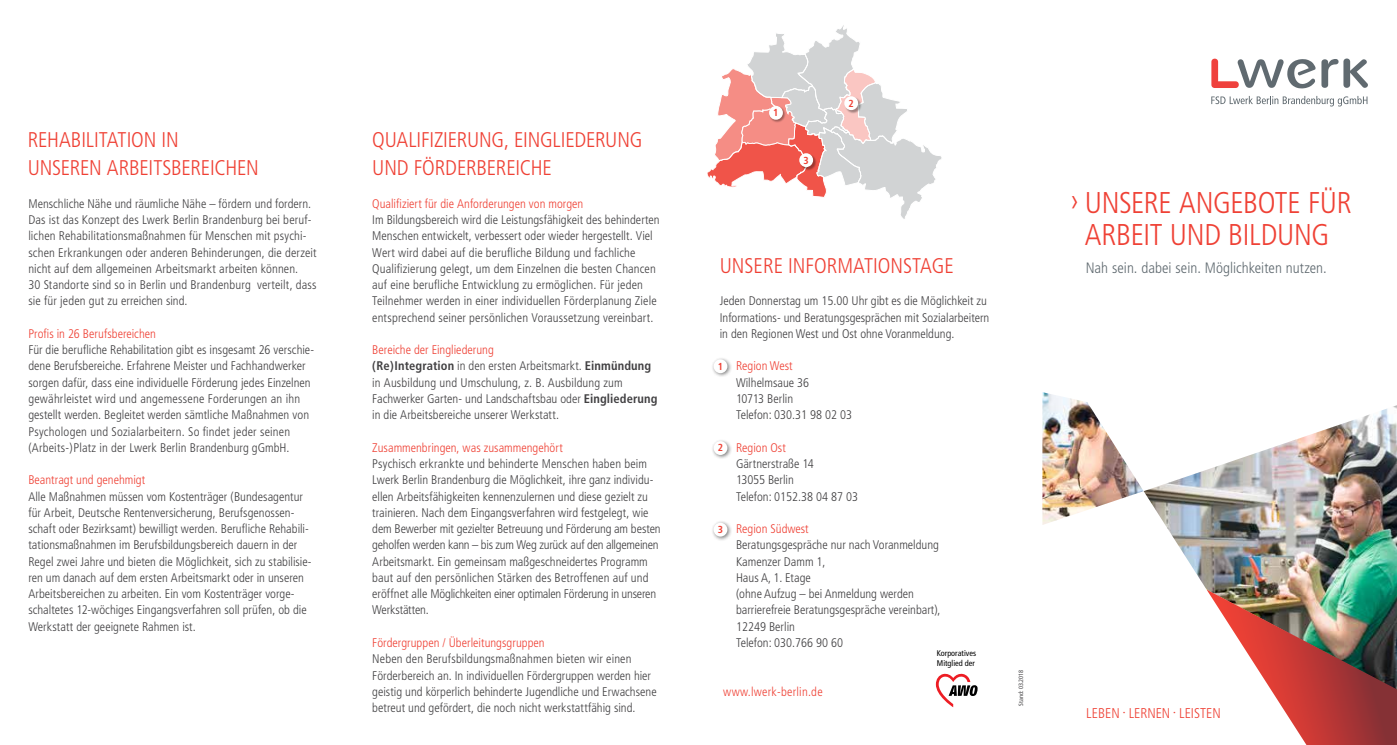
<style>
.page{position:relative;width:1397px;height:745px;background:#fff}
.page>*{position:absolute;margin:0;border:0;box-sizing:border-box;transform-origin:0 0}
.t1{font:300 condensed 30px/32.5px "Frutiger";letter-spacing:-.01em;color:#ef4135;text-align:center}
.t2{font:300 condensed 21.25px/28.4px "Frutiger";letter-spacing:-.01em;color:#ef4135}
.t3{font:300 condensed 15px "Frutiger";color:#606a70}
.t4{font:300 condensed 14.12px "Frutiger";letter-spacing:-.005em;color:#ef4135}
.t5{font:300 condensed 12.5px/16.2px "Frutiger";color:#414042}
.t6{font:300 condensed 12.5px "Frutiger";color:#ef4135}
.t7{font:300 condensed 12.5px "Frutiger";letter-spacing:.02em;color:#ef4135}
.t8{font:700 condensed 10.12px "Frutiger";color:#ef4135}
.t9{font:condensed 8.25px/9.9px "Frutiger";color:#000}
.t10{font:condensed 6.25px "Frutiger";color:#414042}
.s1{color:#ef4135}
.s2{font-weight:700}
</style>
<div class="page">
<svg style="left:707px;top:25px;width:235px;height:194px"></svg>
<svg style="left:1321px;top:58px;width:46px;height:30px"></svg>
<svg style="left:1211px;top:59px;width:104px;height:29px"></svg>
<svg style="left:1211px;top:96px;width:156px;height:10px"></svg>
<svg style="left:935px;top:673px;width:42px;height:33px"></svg>
<div style="left:769px;top:106px;width:17px;height:17px;background:#000;opacity:.35"></div>
<div style="left:769px;top:106px;width:13px;height:14px;background:#fff;border-radius:50%"></div>
<div style="left:799px;top:153px;width:17px;height:17px;background:#000;opacity:.35"></div>
<div style="left:799px;top:153px;width:14px;height:14px;background:#fff;border-radius:50%"></div>
<div style="left:844px;top:96px;width:17px;height:17px;background:#000;opacity:.35"></div>
<div style="left:844px;top:96px;width:14px;height:14px;background:#fff;border-radius:50%"></div>
<div style="left:710px;top:356px;width:22px;height:22px;background:#000;opacity:.5"></div>
<div style="left:713px;top:359px;width:14px;height:14px;background:#fff;border-radius:50%"></div>
<div style="left:710px;top:438px;width:22px;height:21px;background:#000;opacity:.5"></div>
<div style="left:713px;top:441px;width:14px;height:13px;background:#fff;border-radius:50%"></div>
<div style="left:710px;top:519px;width:22px;height:22px;background:#000;opacity:.5"></div>
<div style="left:713px;top:522px;width:14px;height:14px;background:#fff;border-radius:50%"></div>
<img style="left:1042px;top:392px;width:101px;height:132px">
<img style="left:1143px;top:405px;width:253px;height:184px">
<img style="left:1206px;top:589px;width:190px;height:155px">
<h2 class="t2" style="left:28px;top:125px;width:232px">REHABILITATION IN<br>UNSEREN ARBEITSBEREICHEN</h2>
<h2 class="t2" style="left:372px;top:125px;width:271px">QUALIFIZIERUNG, EINGLIEDERUNG<br>UND FÖRDERBEREICHE</h2>
<p class="t5" style="left:28px;top:195px;width:290px">Menschliche Nähe und räumliche Nähe – fördern und fordern.<br>Das ist das Konzept des Lwerk Berlin Brandenburg bei beruf&shy;lichen Rehabilitationsmaßnahmen für Menschen mit psychi&shy;schen Erkrankungen oder anderen Behinderungen, die derzeit nicht auf dem allgemeinen Arbeitsmarkt arbeiten können.<br>30 Standorte sind so in Berlin und Brandenburg verteilt, dass sie für jeden gut zu erreichen sind.</p>
<p class="t6" style="left:28px;top:326px;width:129px">Profis in 26 Berufsbereichen</p>
<p class="t5" style="left:28px;top:341px;width:287px">Für die berufliche Rehabilitation gibt es insgesamt 26 verschie&shy;dene Berufsbereiche. Erfahrene Meister und Fachhandwerker sorgen dafür, dass eine individuelle Förderung jedes Einzelnen gewährleistet wird und angemessene Forderungen an ihn gestellt werden. Begleitet werden sämtliche Maßnahmen von Psychologen und Sozialarbeitern. So findet jeder seinen (Arbeits-)Platz in der Lwerk Berlin Brandenburg gGmbH.</p>
<p class="t6" style="left:28px;top:472px;width:118px">Beantragt und genehmigt</p>
<p class="t5" style="left:28px;top:488px;width:285px">Alle Maßnahmen müssen vom Kostenträger (Bundesagentur für Arbeit, Deutsche Rentenversicherung, Berufsgenossen&shy;schaft oder Bezirksamt) bewilligt werden. Berufliche Rehabili&shy;tationsmaßnahmen im Berufsbildungsbereich dauern in der Regel zwei Jahre und bieten die Möglichkeit, sich zu stabilisie&shy;ren um danach auf dem ersten Arbeitsmarkt oder in unseren Arbeitsbereichen zu arbeiten. Ein vom Kostenträger vorge&shy;schaltetes 12-wöchiges Eingangsverfahren soll prüfen, ob die Werkstatt der geeignete Rahmen ist.</p>
<p class="t6" style="left:372px;top:196px;width:212px">Qualifiziert für die Anforderungen von morgen</p>
<p class="t5" style="left:372px;top:211px;width:289px">Im Bildungsbereich wird die Leistungsfähigkeit des behinderten Menschen entwickelt, verbessert oder wieder hergestellt. Viel Wert wird dabei auf die berufliche Bildung und fachliche Qualifizierung gelegt, um dem Einzelnen die besten Chancen auf eine berufliche Entwicklung zu ermöglichen. Für jeden Teilnehmer werden in einer individuellen Förderplanung Ziele entsprechend seiner persönlichen Voraussetzung vereinbart.</p>
<p class="t5" style="left:372px;top:341px;width:287px"><span class="s1">Bereiche der Eingliederung<br></span><span class="s2">(Re)Integration</span> in den ersten Arbeitsmarkt. <span class="s2">Einmündung </span>in Ausbildung und Umschulung, z. B. Ausbildung zum Fachwerker Garten- und Landschaftsbau oder <span class="s2">Eingliederung </span>in die Arbeitsbereiche unserer Werkstatt.</p>
<p class="t6" style="left:372px;top:440px;width:192px">Zusammenbringen, was zusammengehört</p>
<p class="t5" style="left:372px;top:455px;width:290px">Psychisch erkrankte und behinderte Menschen haben beim Lwerk Berlin Brandenburg die Möglichkeit, ihre ganz individu&shy;ellen Arbeitsfähigkeiten kennenzulernen und diese gezielt zu trainieren. Nach dem Eingangsverfahren wird festgelegt, wie dem Bewerber mit gezielter Betreuung und Förderung am besten geholfen werden kann – bis zum Weg zurück auf den allgemeinen Arbeitsmarkt. Ein gemeinsam maßgeschneidertes Programm baut auf den persönlichen Stärken des Betroffenen auf und eröffnet alle Möglichkeiten einer optimalen Förderung in unseren Werkstätten.</p>
<p class="t6" style="left:372px;top:635px;width:174px">Fördergruppen / Überleitungsgruppen</p>
<p class="t5" style="left:372px;top:650px;width:286px">Neben den Berufsbildungsmaßnahmen bieten wir einen Förderbereich an. In individuellen Fördergruppen werden hier geistig und körperlich behinderte Jugendliche und Erwachsene betreut und gefördert, die noch nicht werkstattfähig sind.</p>
<p class="t8" style="left:773px;top:107px;width:7px">1</p>
<p class="t8" style="left:803px;top:154px;width:7px">3</p>
<p class="t8" style="left:848px;top:97px;width:7px">2</p>
<h2 class="t2" style="left:719px;top:252px;width:235px">UNSERE INFORMATIONSTAGE</h2>
<p class="t5" style="left:719px;top:293px;width:271px">Jeden Donnerstag um 15.00 Uhr gibt es die Möglichkeit zu<br>Informations- und Beratungsgesprächen mit Sozialarbeitern in den Regionen West und Ost ohne Voranmeldung.</p>
<p class="t6" style="left:736px;top:359px;width:58px">Region West</p>
<p class="t5" style="left:736px;top:374px;width:118px">Wilhelmsaue 36<br>10713 Berlin<br>Telefon: 030.31 98 02 03</p>
<p class="t6" style="left:736px;top:440px;width:51px">Region Ost</p>
<p class="t5" style="left:736px;top:455px;width:124px">Gärtnerstraße 14<br>13055 Berlin<br>Telefon: 0152.38 04 87 03</p>
<p class="t6" style="left:736px;top:521px;width:74px">Region Südwest</p>
<p class="t5" style="left:736px;top:536px;width:206px">Beratungsgespräche nur nach Voranmeldung<br>Kamenzer Damm 1,<br>Haus A, 1. Etage<br>(ohne Aufzug – bei Anmeldung werden barrierefreie Beratungsgespräche vereinbart),<br>12249 Berlin<br>Telefon: 030.766 90 60</p>
<p class="t7" style="left:723px;top:684px;width:101px">www.lwerk-berlin.de</p>
<p class="t8" style="left:717px;top:360px;width:7px">1</p>
<p class="t8" style="left:717px;top:441px;width:7px">2</p>
<p class="t8" style="left:717px;top:523px;width:7px">3</p>
<p class="t9" style="left:936px;top:648px;width:41px">Korporatives<br>Mitglied der</p>
<p class="t10" style="left:1017px;top:705px;width:37px;rotate:-90deg">Stand: 03.2018</p>
<h1 class="t1" style="left:1070px;top:186px;width:282px">› UNSERE ANGEBOTE FÜR<br>ARBEIT UND BILDUNG</h1>
<p class="t3" style="left:1085px;top:259px;width:242px">Nah sein. dabei sein. Möglichkeiten nutzen.</p>
<p class="t4" style="left:1085px;top:704px;width:136px">LEBEN <sup>•</sup> LERNEN <sup>•</sup> LEISTEN</p>
</div>
